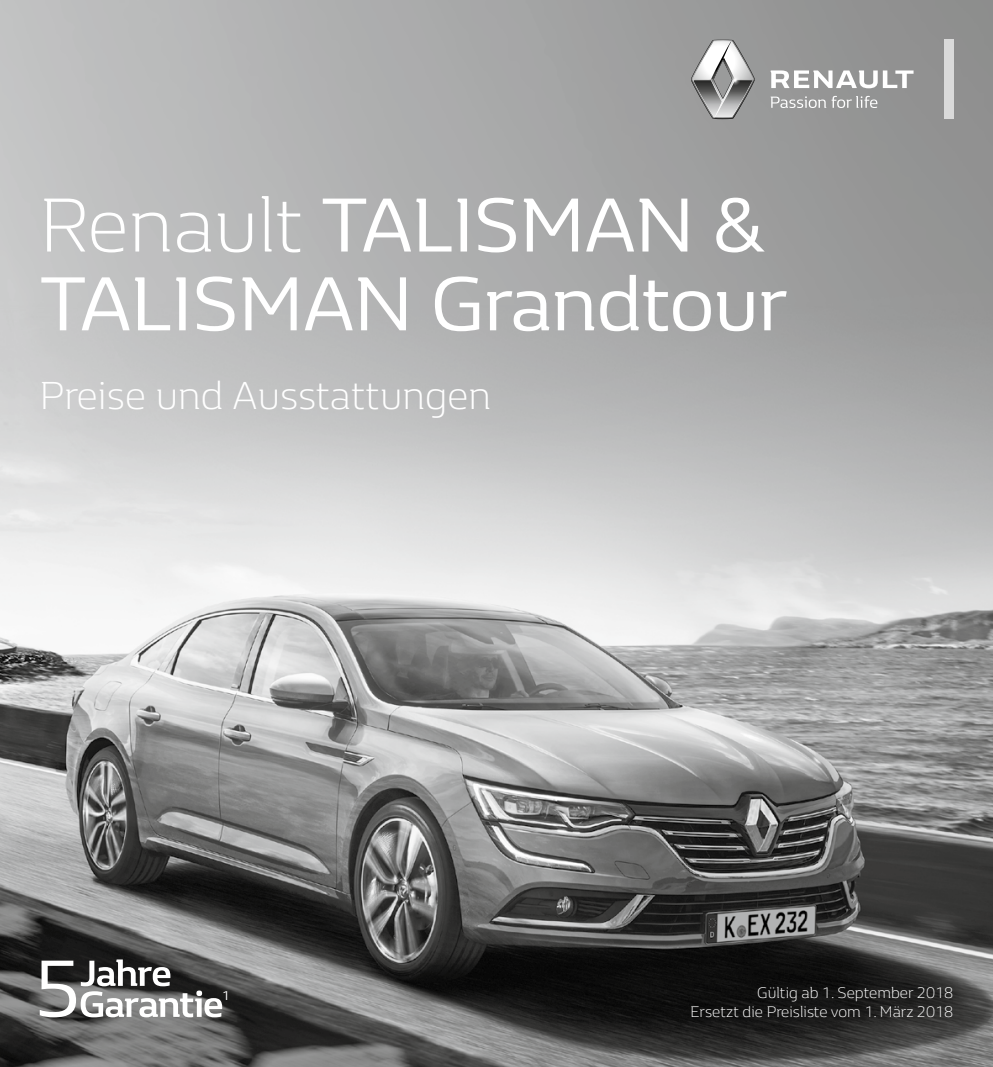
<style>
.page{position:relative;width:993px;height:1067px;background:#fff}
.page>*{position:absolute;margin:0;border:0;box-sizing:border-box;transform-origin:0 0}
.t1{font:78.75px/78.8px "Renault Life";color:#fff}
.t2{font:300 40.25px "Renault Life";color:#fff}
.t3{font:300 15.75px/18.9px "Renault Life";color:#fff;text-align:right}
.t4{font:13.12px "Renault Life";color:#fff}
.s1{font-weight:300}
</style>
<div class="page">
<img style="left:0;top:0;width:992px;height:1067px">
<svg style="left:770px;top:70px;width:143px;height:18px"></svg>
<div style="left:943px;top:40px;width:9px;height:79px;background:#dadada"></div>
<svg style="left:691px;top:40px;width:63px;height:79px"></svg>
<svg style="left:770px;top:96px;width:107px;height:12px"></svg>
<svg style="left:40px;top:959px;width:182px;height:58px"></svg>
<h1 class="t1" style="left:40px;top:182px;width:748px"><span class="s1">Renault</span> TALISMAN &amp;<br>TALISMAN Grandtour</h1>
<h2 class="t2" style="left:40px;top:368px;width:453px">Preise und Ausstattungen</h2>
<p class="t4" style="left:222px;top:986px;width:9px">1</p>
<p class="t3" style="left:690px;top:983px;width:264px">Gültig ab 1. September 2018<br>Ersetzt die Preisliste vom 1. März 2018</p>
</div>
